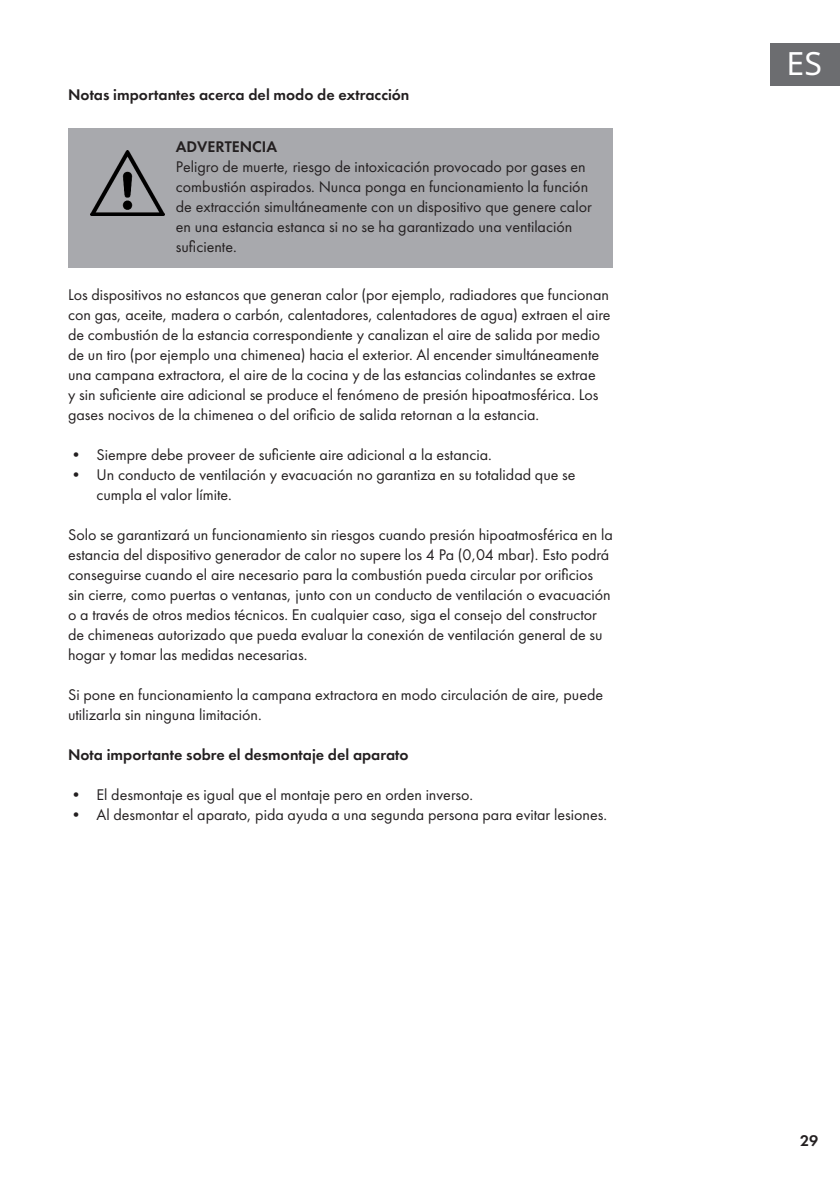
<style>
.page{position:relative;width:840px;height:1191px;background:#fff}
.page>*{position:absolute;margin:0;border:0;box-sizing:border-box;transform-origin:0 0}
.t1{font:32px "Noto Sans";color:#fff}
.t2{font:16px/20px "Futura PTW08";color:#231f20}
.t3{font:600 16px "Futura PTW08";color:#231f20}
</style>
<div class="page">
<div style="left:770px;top:43px;width:69px;height:42px;background:#6c6d70"></div>
<div style="left:68px;top:128px;width:544px;height:139px;background:#a8a9ad"></div>
<img style="left:91px;top:151px;width:73px;height:65px">
<p class="t3" style="left:68px;top:85px;width:343px">Notas importantes acerca del modo de extracción</p>
<p class="t3" style="left:176px;top:136px;width:103px">ADVERTENCIA</p>
<p class="t2" style="left:176px;top:156px;width:417px">Peligro de muerte, riesgo de intoxicación provocado por gases en combustión aspirados. Nunca ponga en funcionamiento la función de extracción simultáneamente con un dispositivo que genere calor en una estancia estanca si no se ha garantizado una ventilación suficiente.</p>
<p class="t2" style="left:68px;top:285px;width:543px">Los dispositivos no estancos que generan calor (por ejemplo, radiadores que funcionan con gas, aceite, madera o carbón, calentadores, calentadores de agua) extraen el aire de combustión de la estancia correspondiente y canalizan el aire de salida por medio de un tiro (por ejemplo una chimenea) hacia el exterior. Al encender simultáneamente una campana extractora, el aire de la cocina y de las estancias colindantes se extrae<br>y sin suficiente aire adicional se produce el fenómeno de presión hipoatmosférica. Los gases nocivos de la chimenea o del orificio de salida retornan a la estancia.</p>
<p class="t2" style="left:68px;top:445px;width:425px">• Siempre debe proveer de suficiente aire adicional a la estancia.</p>
<p class="t2" style="left:96px;top:465px;width:480px;text-indent:-28px">• Un conducto de ventilación y evacuación no garantiza en su totalidad que se cumpla el valor límite.</p>
<p class="t2" style="left:68px;top:525px;width:546px">Solo se garantizará un funcionamiento sin riesgos cuando presión hipoatmosférica en la estancia del dispositivo generador de calor no supere los 4 Pa (0,04 mbar). Esto podrá conseguirse cuando el aire necesario para la combustión pueda circular por orificios sin cierre, como puertas o ventanas, junto con un conducto de ventilación o evacuación o a través de otros medios técnicos. En cualquier caso, siga el consejo del constructor de chimeneas autorizado que pueda evaluar la conexión de ventilación general de su hogar y tomar las medidas necesarias.</p>
<p class="t2" style="left:68px;top:685px;width:536px">Si pone en funcionamiento la campana extractora en modo circulación de aire, puede utilizarla sin ninguna limitación.</p>
<p class="t3" style="left:68px;top:745px;width:342px">Nota importante sobre el desmontaje del aparato</p>
<p class="t2" style="left:68px;top:785px;width:406px">• El desmontaje es igual que el montaje pero en orden inverso.</p>
<p class="t2" style="left:68px;top:805px;width:540px">• Al desmontar el aparato, pida ayuda a una segunda persona para evitar lesiones.</p>
<h1 class="t1" style="left:786px;top:41px;width:37px">ES</h1>
<p class="t3" style="left:799px;top:1130px;width:19px">29</p>
</div>
